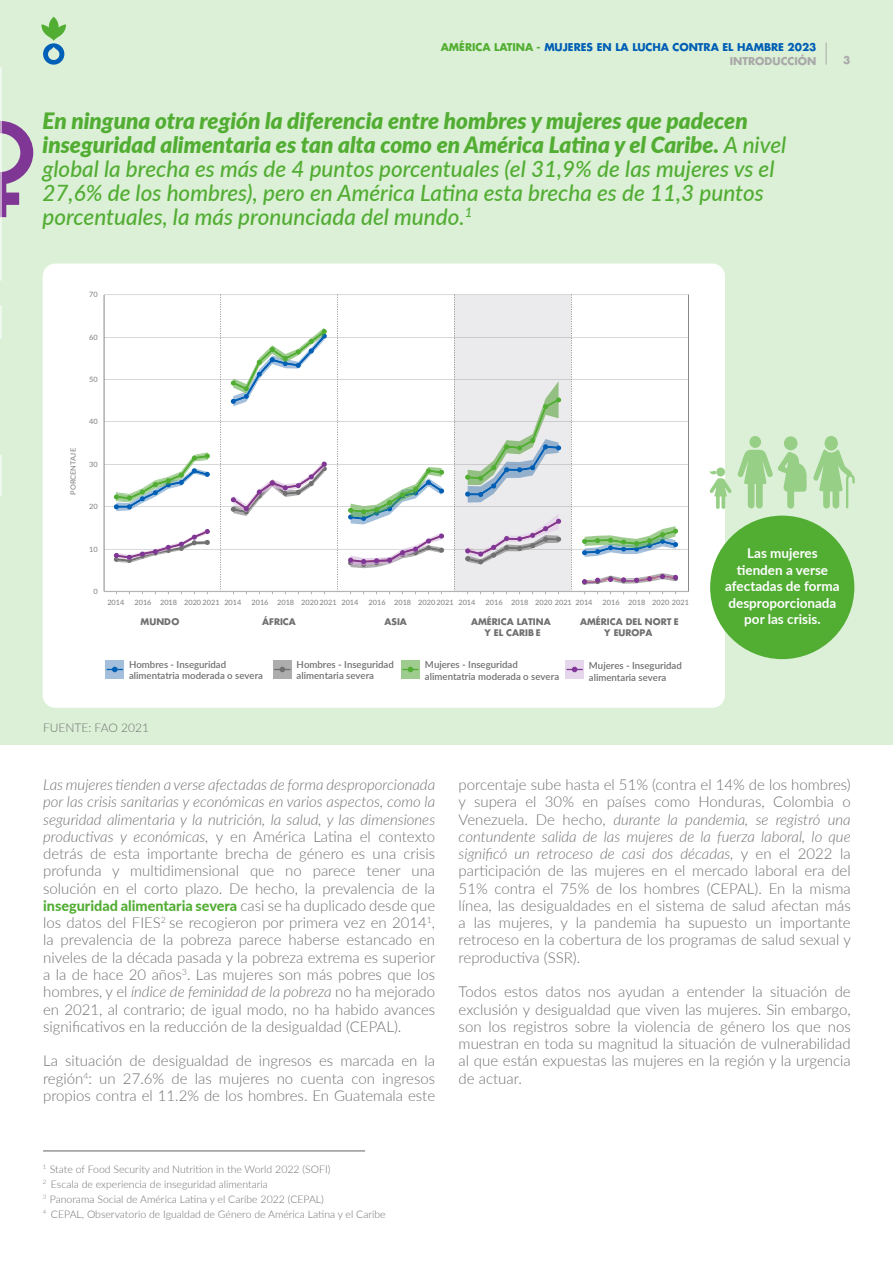
<style>
.page{position:relative;width:893px;height:1263px;background:#fff}
.page>*{position:absolute;margin:0;border:0;box-sizing:border-box;transform-origin:0 0}
.t1{font:italic 500 22.5px/24px "Lato";color:#52ad33}
.t2{font:300 15px/17.2px "Lato";color:#707070;text-align:justify}
.t3{font:italic 300 15px/17.2px "Lato";color:#707070;text-align:justify}
.t4{font:800 14.4px "Lato";color:#52ad33}
.t5{font:700 13.5px/16.5px "Lato";color:#fff;text-align:center}
.t6{font:300 12px "Lato";color:#707070}
.t7{font:300 10.5px "Lato";color:#707070}
.t8{font:700 10.5px/13.6px "Futura LT Pro";color:#005eb5;text-align:right}
.t9{font:700 10.5px "Futura LT Pro";color:#a9a9a9}
.t10{font:600 9.6px/11.6px "Lato";color:#707070}
.t11{font:700 9px/10.2px "Futura LT Pro";color:#707070;text-align:center}
.t12{font:500 7.35px "Lato";color:#878787}
.s1{color:#52ae32}
.s2{color:#a9a9a9}
.s3{font-weight:900}
.s4{font-style:normal}
.s5{font-weight:300;font-size:15px;color:#707070}
.s6{font-style:italic}
</style>
<div class="page">
<div style="left:0;top:0;width:893px;height:744px;background:#dbf0d6"></div>
<svg style="left:826px;top:43px;width:1px;height:22px"></svg>
<svg style="left:41px;top:17px;width:25px;height:48px"></svg>
<hr style="left:43px;top:1150px;width:322px;height:1px;background:#626261">
<div style="left:43px;top:264px;width:682px;height:444px;background:#fff;border-radius:13px"></div>
<div style="left:455px;top:295px;width:116px;height:296px;background:#ebebed"></div>
<svg style="left:571px;top:296px;width:1px;height:295px"></svg>
<svg style="left:454px;top:296px;width:1px;height:295px"></svg>
<svg style="left:337px;top:296px;width:1px;height:295px"></svg>
<hr style="left:688px;top:295px;width:1px;height:296px;background:#8a8787">
<hr style="left:104px;top:295px;width:1px;height:296px;background:#8a8787">
<svg style="left:220px;top:296px;width:1px;height:295px"></svg>
<div style="left:105px;top:660px;width:19px;height:19px;background:#a3bfdb"></div>
<div style="left:273px;top:660px;width:19px;height:19px;background:#adadad"></div>
<div style="left:401px;top:660px;width:19px;height:19px;background:#9ecc8f"></div>
<div style="left:565px;top:660px;width:19px;height:19px;background:#e6d6eb"></div>
<hr style="left:104px;top:295px;width:584px;height:1px;background:#8a8787">
<hr style="left:104px;top:337px;width:584px;height:1px;background:#8a8787">
<hr style="left:104px;top:379px;width:584px;height:1px;background:#8a8787">
<hr style="left:104px;top:422px;width:584px;height:1px;background:#8a8787">
<hr style="left:104px;top:464px;width:584px;height:1px;background:#8a8787">
<hr style="left:104px;top:507px;width:584px;height:1px;background:#8a8787">
<hr style="left:104px;top:549px;width:584px;height:1px;background:#8a8787">
<hr style="left:104px;top:591px;width:584px;height:1px;background:#b3b3b3">
<svg style="left:107px;top:667px;width:16px;height:5px"></svg>
<svg style="left:274px;top:667px;width:16px;height:5px"></svg>
<svg style="left:402px;top:667px;width:17px;height:5px"></svg>
<svg style="left:114px;top:529px;width:96px;height:34px"></svg>
<svg style="left:231px;top:461px;width:96px;height:55px"></svg>
<svg style="left:348px;top:533px;width:96px;height:35px"></svg>
<svg style="left:465px;top:514px;width:96px;height:50px"></svg>
<svg style="left:582px;top:573px;width:96px;height:12px"></svg>
<svg style="left:566px;top:667px;width:17px;height:5px"></svg>
<svg style="left:114px;top:452px;width:96px;height:59px"></svg>
<svg style="left:231px;top:328px;width:96px;height:78px"></svg>
<svg style="left:348px;top:467px;width:96px;height:57px"></svg>
<svg style="left:465px;top:381px;width:96px;height:122px"></svg>
<svg style="left:582px;top:526px;width:96px;height:31px"></svg>
<div style="left:710px;top:516px;width:144px;height:143px;background:#52ad33;border-radius:50%"></div>
<div style="left:784px;top:436px;width:13px;height:14px;background:#96cf85;border-radius:50%"></div>
<svg style="left:709px;top:450px;width:98px;height:59px"></svg>
<div style="left:749px;top:436px;width:12px;height:12px;background:#96cf85;border-radius:50%"></div>
<div style="left:825px;top:436px;width:13px;height:15px;background:#96cf85;border-radius:50%"></div>
<svg style="left:813px;top:449px;width:42px;height:60px"></svg>
<svg style="left:0;top:305px;width:1px;height:191px"></svg>
<svg style="left:0;top:67px;width:33px;height:214px"></svg>
<p class="t8" style="left:441px;top:40px;width:377px"><span class="s1">AMÉRICA LATINA -</span> MUJERES EN LA LUCHA CONTRA EL HAMBRE 2023<br><span class="s2">INTRODUCCIÓN</span></p>
<p class="t1" style="left:43px;top:108px;width:745px"><span class="s3">En ninguna otra región la diferencia entre hombres y mujeres que padecen inseguridad alimentaria es tan alta como en América Latina y el Caribe.</span> A nivel global la brecha es más de 4 puntos porcentuales (el 31,9% de las mujeres vs el 27,6% de los hombres), pero en América Latina esta brecha es de 11,3 puntos porcentuales, la más pronunciada del mundo.<sup>1</sup></p>
<p class="t12" style="left:89px;top:289px;width:10px">70</p>
<p class="t12" style="left:89px;top:332px;width:10px">60</p>
<p class="t12" style="left:89px;top:374px;width:10px">50</p>
<p class="t12" style="left:68px;top:495px;width:48px;rotate:-90deg">PORCENTAJE</p>
<p class="t12" style="left:89px;top:416px;width:10px">40</p>
<p class="t12" style="left:89px;top:459px;width:10px">30</p>
<p class="t12" style="left:89px;top:501px;width:10px">20</p>
<p class="t9" style="left:843px;top:52px;width:9px">3</p>
<p class="t12" style="left:89px;top:544px;width:10px">10</p>
<p class="t12" style="left:94px;top:586px;width:6px">0</p>
<p class="t12" style="left:107px;top:597px;width:19px">2014</p>
<p class="t12" style="left:134px;top:597px;width:87px">2016 2018 2020 2021</p>
<p class="t12" style="left:224px;top:597px;width:19px">2014</p>
<p class="t12" style="left:251px;top:597px;width:87px">2016 2018 2020 2021</p>
<p class="t12" style="left:341px;top:597px;width:19px">2014</p>
<p class="t12" style="left:369px;top:597px;width:87px">2016 2018 2020 2021</p>
<p class="t12" style="left:458px;top:597px;width:19px">2014</p>
<p class="t12" style="left:486px;top:597px;width:88px">2016 2018 2020 2021</p>
<p class="t12" style="left:575px;top:597px;width:19px">2014</p>
<p class="t12" style="left:603px;top:597px;width:88px">2016 2018 2020 2021</p>
<p class="t11" style="left:141px;top:616px;width:40px">MUNDO</p>
<p class="t11" style="left:262px;top:616px;width:35px">ÁFRICA</p>
<p class="t11" style="left:385px;top:616px;width:24px">ASIA</p>
<p class="t11" style="left:471px;top:616px;width:81px">AMÉRICA LATINA<br>Y EL CARIB E</p>
<p class="t11" style="left:580px;top:616px;width:100px">AMÉRICA DEL NORT E<br>Y EUROPA</p>
<p class="t10" style="left:129px;top:658px;width:136px">Hombres - Inseguridad alimentatria moderada o severa</p>
<p class="t10" style="left:425px;top:658px;width:136px">Mujeres - Inseguridad alimentatria moderada o severa</p>
<p class="t10" style="left:297px;top:658px;width:99px">Hombres - Inseguridad alimentaria severa</p>
<p class="t10" style="left:589px;top:659px;width:94px">Mujeres - Inseguridad alimentaria severa</p>
<p class="t6" style="left:43px;top:720px;width:107px">FUENTE: FAO 2021</p>
<p class="t5" style="left:725px;top:545px;width:116px">Las mujeres tienden a verse afectadas de forma desproporcionada</p>
<p class="t5" style="left:744px;top:611px;width:78px">por las crisis.</p>
<p class="t3" style="left:43px;top:776px;width:394px">Las mujeres tienden a verse afectadas de forma desproporcionada por las crisis sanitarias y económicas en varios aspectos, como la seguridad alimentaria y la nutrición, la salud, y las dimensiones productivas y económicas, <span class="s4">y en América Latina el contexto detrás de esta importante brecha de género es una crisis profunda y multidimensional que no parece tener una solución en el corto plazo. De hecho, la prevalencia de la</span></p>
<p class="t4" style="left:43px;top:895px;width:394px">inseguridad alimentaria severa <span class="s5">casi se ha duplicado desde que</span></p>
<p class="t2" style="left:43px;top:914px;width:394px">los datos del FIES<sup>2</sup> se recogieron por primera vez en 2014<sup>1</sup>, la prevalencia de la pobreza parece haberse estancado en niveles de la década pasada y la pobreza extrema es superior a la de hace 20 años<sup>3</sup>. Las mujeres son más pobres que los hombres, y el <span class="s6">índice de feminidad de la pobreza</span> no ha mejorado en 2021, al contrario; de igual modo, no ha habido avances significativos en la reducción de la desigualdad (CEPAL).</p>
<p class="t2" style="left:43px;top:1052px;width:394px">La situación de desigualdad de ingresos es marcada en la región<sup>4</sup>: un 27.6% de las mujeres no cuenta con ingresos propios contra el 11.2% de los hombres. En Guatemala este</p>
<p class="t2" style="left:459px;top:776px;width:394px">porcentaje sube hasta el 51% (contra el 14% de los hombres) y supera el 30% en países como Honduras, Colombia o Venezuela. De hecho, <span class="s6">durante la pandemia, se registró una contundente salida de las mujeres de la fuerza laboral, lo que significó un retroceso de casi dos décadas,</span> y en el 2022 la participación de las mujeres en el mercado laboral era del 51% contra el 75% de los hombres (CEPAL). En la misma línea, las desigualdades en el sistema de salud afectan más a las mujeres, y la pandemia ha supuesto un importante retroceso en la cobertura de los programas de salud sexual y reproductiva (SSR).</p>
<p class="t2" style="left:459px;top:983px;width:394px">Todos estos datos nos ayudan a entender la situación de exclusión y desigualdad que viven las mujeres. Sin embargo, son los registros sobre la violencia de género los que nos muestran en toda su magnitud la situación de vulnerabilidad al que están expuestas las mujeres en la región y la urgencia de actuar.</p>
<p class="t7" style="left:43px;top:1161px;width:289px"><sup>1</sup> State of Food Security and Nutrition in the World 2022 (SOFI)</p>
<p class="t7" style="left:43px;top:1176px;width:227px"><sup>2</sup> Escala de experiencia de inseguridad alimentaria</p>
<p class="t7" style="left:43px;top:1191px;width:283px"><sup>3</sup> Panorama Social de América Latina y el Caribe 2022 (CEPAL)</p>
<p class="t7" style="left:43px;top:1206px;width:344px"><sup>4</sup> CEPAL, Observatorio de Igualdad de Género de América Latina y el Caribe</p>
</div>
